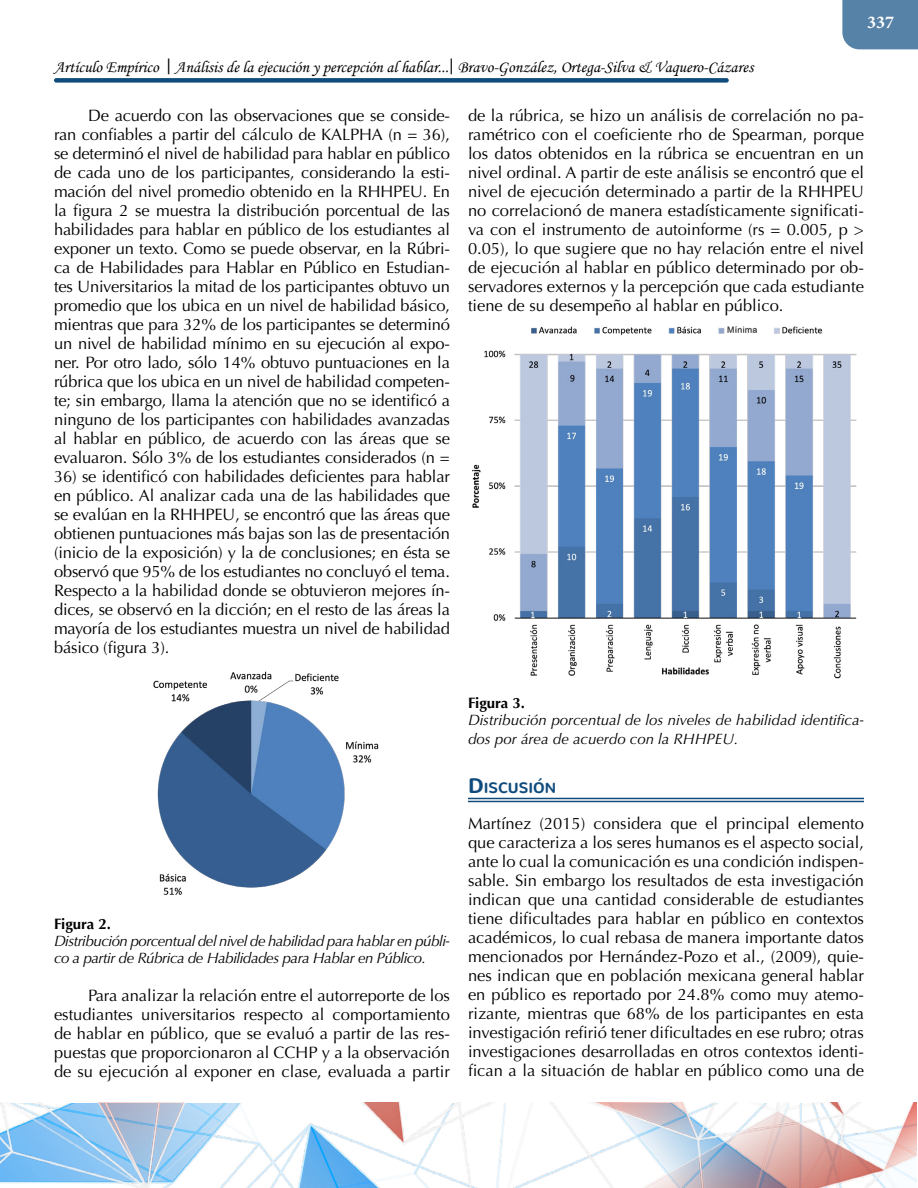
<style>
.page{position:relative;width:918px;height:1188px;background:#fff}
.page>*{position:absolute;margin:0;border:0;box-sizing:border-box;transform-origin:0 0}
.t1{font:700 18px "Minion Pro";color:#fff}
.t2{font:16.5px/18.9px "Optima";color:#000;text-align:justify}
.t3{font:16.5px "Monotype Corsiva";color:#000}
.Titulo_de_tabla_text{font:italic 15px/17.2px "Optima";letter-spacing:-.03em;color:#000}
.Titulo_de_tabla_text-2{font:italic 15px/18.9px "Optima";color:#000}
.Numero_tabla{font:700 15px "Optima CE";color:#000}
.Nivel_1{font:800 14.7px "Nunito";color:#0f4c7d}
.s1{font-family:"Soberana Sans";font-size:15px}
.s2{font-size:21px}
</style>
<div class="page">
<div style="left:842px;top:0;width:76px;height:49px;background:#5782a7"></div>
<div style="left:54px;top:78px;width:675px;height:5px;background:#0f4c7d;border-radius:2px"></div>
<img style="left:0;top:1103px;width:917px;height:84px">
<hr style="left:468px;top:798px;width:396px;height:1px;background:#0f4c7d">
<hr style="left:468px;top:801px;width:396px;height:1px;background:#0f4c7d">
<img style="left:153px;top:671px;width:226px;height:224px">
<img style="left:472px;top:326px;width:385px;height:353px">
<p class="t1" style="left:867px;top:10px;width:28px">337</p>
<p class="t3" style="left:54px;top:57px;width:701px">Artículo Empírico <span class="s1">|</span> Análisis de la ejecución y percepción al hablar...<span class="s1">|</span> Bravo-González, Ortega-Silva &amp; Vaquero-Cázares</p>
<p class="t2" style="left:54px;top:106px;width:398px;text-indent:34px">De acuerdo con las observaciones que se conside&shy;ran confiables a partir del cálculo de KALPHA (n = 36), se determinó el nivel de habilidad para hablar en público de cada uno de los participantes, considerando la esti&shy;mación del nivel promedio obtenido en la RHHPEU. En la figura 2 se muestra la distribución porcentual de las habilidades para hablar en público de los estudiantes al exponer un texto. Como se puede observar, en la Rúbri&shy;ca de Habilidades para Hablar en Público en Estudian&shy;tes Universitarios la mitad de los participantes obtuvo un promedio que los ubica en un nivel de habilidad básico, mientras que para 32% de los participantes se determinó un nivel de habilidad mínimo en su ejecución al expo&shy;ner. Por otro lado, sólo 14% obtuvo puntuaciones en la rúbrica que los ubica en un nivel de habilidad competen&shy;te; sin embargo, llama la atención que no se identificó a ninguno de los participantes con habilidades avanzadas al hablar en público, de acuerdo con las áreas que se evaluaron. Sólo 3% de los estudiantes considerados (n =</p>
<p class="t2" style="left:54px;top:467px;width:398px">36) se identificó con habilidades deficientes para hablar en público. Al analizar cada una de las habilidades que se evalúan en la RHHPEU, se encontró que las áreas que obtienen puntuaciones más bajas son las de presentación (inicio de la exposición) y la de conclusiones; en ésta se observó que 95% de los estudiantes no concluyó el tema.<br>Respecto a la habilidad donde se obtuvieron mejores ín&shy;dices, se observó en la dicción; en el resto de las áreas la mayoría de los estudiantes muestra un nivel de habilidad básico (figura 3).</p>
<p class="t2" style="left:468px;top:106px;width:398px">de la rúbrica, se hizo un análisis de correlación no pa&shy;ramétrico con el coeficiente rho de Spearman, porque los datos obtenidos en la rúbrica se encuentran en un nivel ordinal. A partir de este análisis se encontró que el nivel de ejecución determinado a partir de la RHHPEU no correlacionó de manera estadísticamente significati&shy;va con el instrumento de autoinforme (rs = 0.005, p &gt; 0.05), lo que sugiere que no hay relación entre el nivel de ejecución al hablar en público determinado por ob&shy;servadores externos y la percepción que cada estudiante tiene de su desempeño al hablar en público.</p>
<p class="Numero_tabla" style="left:54px;top:914px;width:58px">Figura 2.</p>
<p class="Titulo_de_tabla_text" style="left:54px;top:932px;width:398px">Distribución porcentual del nivel de habilidad para hablar en públi&shy;co a partir de Rúbrica de Habilidades para Hablar en Público.</p>
<p class="t2" style="left:54px;top:986px;width:398px;text-indent:34px">Para analizar la relación entre el autorreporte de los estudiantes universitarios respecto al comportamiento de hablar en público, que se evaluó a partir de las res&shy;puestas que proporcionaron al CCHP y a la observación de su ejecución al exponer en clase, evaluada a partir</p>
<p class="Numero_tabla" style="left:468px;top:693px;width:58px">Figura 3.</p>
<p class="Titulo_de_tabla_text-2" style="left:468px;top:711px;width:398px">Distribución porcentual de los niveles de habilidad identifica&shy;dos por área de acuerdo con la RHHPEU.</p>
<p class="Nivel_1" style="left:468px;top:775px;width:90px"><span class="s2">D</span>ISCUSIÓN</p>
<p class="t2" style="left:468px;top:815px;width:398px">Martínez (2015) considera que el principal elemento que caracteriza a los seres humanos es el aspecto social, ante lo cual la comunicación es una condición indispen&shy;sable. Sin embargo los resultados de esta investigación indican que una cantidad considerable de estudiantes tiene dificultades para hablar en público en contextos académicos, lo cual rebasa de manera importante datos mencionados por Hernández-Pozo et al., (2009), quie&shy;nes indican que en población mexicana general hablar en público es reportado por 24.8% como muy atemo&shy;rizante, mientras que 68% de los participantes en esta investigación refirió tener dificultades en ese rubro; otras investigaciones desarrolladas en otros contextos identi&shy;fican a la situación de hablar en público como una de</p>
</div>
